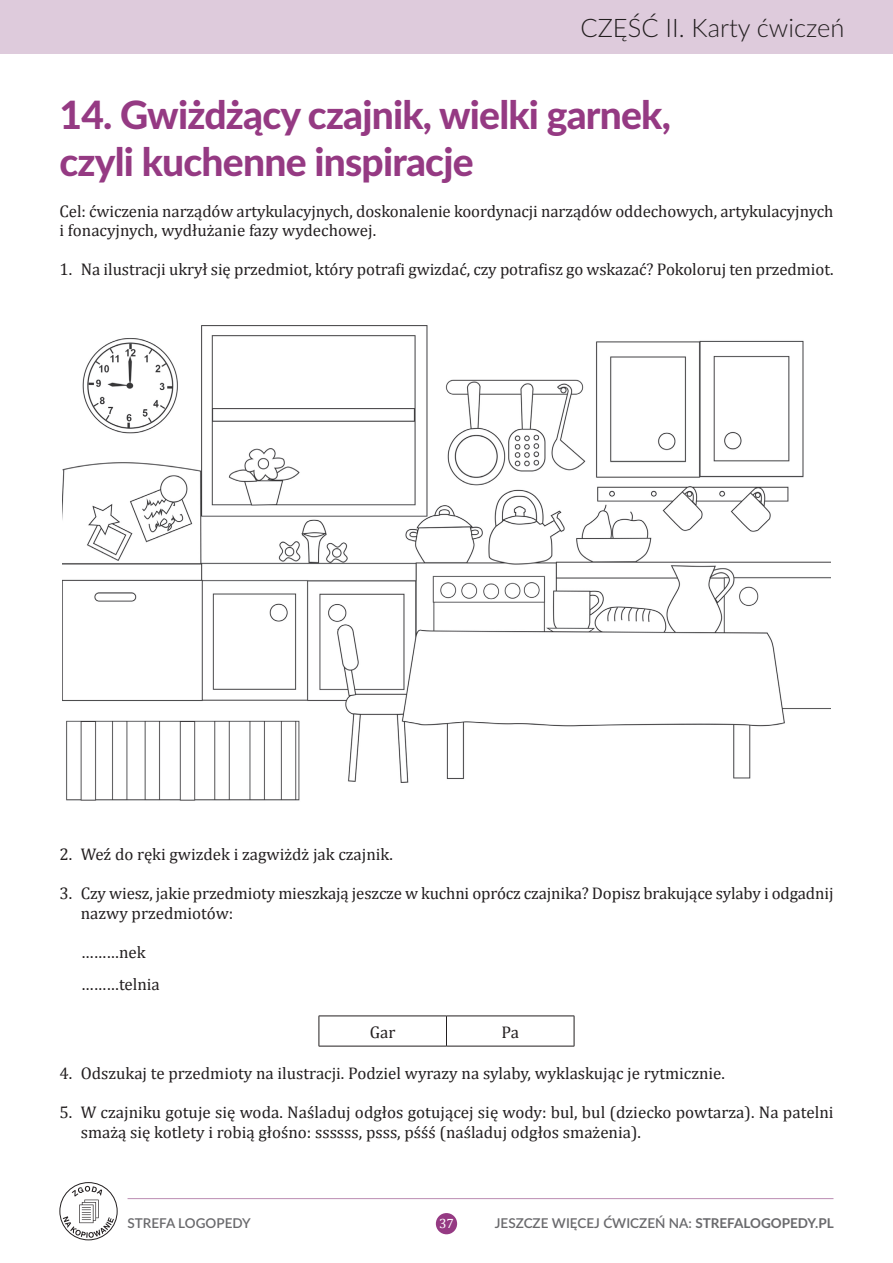
<style>
.page{position:relative;width:893px;height:1263px;background:#fff}
.page>*{position:absolute;margin:0;border:0;box-sizing:border-box;transform-origin:0 0}
.t1{font:800 39px/46.8px "Lato";letter-spacing:-.02em;color:#953a83}
.t2{font:300 25.5px "Lato";color:#231f20}
.t3{font:16.95px/19.5px "Cambria";letter-spacing:-.005em;color:#231f20}
.t4{font:600 13.5px "Lato";color:#69696c}
.t5{font:13.5px "Cambria";color:#fff}
.s1{font-weight:700}
</style>
<div class="page">
<div style="left:0;top:0;width:893px;height:54px;background:#decbdc"></div>
<div style="left:436px;top:1213px;width:21px;height:21px;background:#953a83;border-radius:50%"></div>
<hr style="left:128px;top:1198px;width:705px;height:1px;background:#bf92b6">
<div style="left:59px;top:1182px;width:59px;height:58px;border:1px solid #231f20;border-radius:50%"></div>
<svg style="left:63px;top:1186px;width:51px;height:52px"></svg>
<hr style="left:319px;top:1015px;width:127px;height:1px;background:#231f20">
<hr style="left:319px;top:1016px;width:1px;height:30px;background:#231f20">
<hr style="left:446px;top:1015px;width:128px;height:1px;background:#231f20">
<hr style="left:446px;top:1016px;width:1px;height:30px;background:#231f20">
<hr style="left:574px;top:1016px;width:1px;height:30px;background:#231f20">
<hr style="left:319px;top:1046px;width:127px;height:1px;background:#231f20">
<hr style="left:446px;top:1046px;width:128px;height:1px;background:#231f20">
<img style="left:62px;top:325px;width:769px;height:476px">
<h2 class="t2" style="left:580px;top:10px;width:266px">CZĘŚĆ II. Karty ćwiczeń</h2>
<h1 class="t1" style="left:59px;top:90px;width:613px">14. Gwiżdżący czajnik, wielki garnek, czyli kuchenne inspiracje</h1>
<p class="t3" style="left:59px;top:201px;width:775px">Cel: ćwiczenia narządów artykulacyjnych, doskonalenie koordynacji narządów oddechowych, artykulacyjnych i fonacyjnych, wydłużanie fazy wydechowej.</p>
<p class="t3" style="left:59px;top:260px;width:776px">1. Na ilustracji ukrył się przedmiot, który potrafi gwizdać, czy potrafisz go wskazać? Pokoloruj ten przedmiot.</p>
<p class="t3" style="left:59px;top:845px;width:335px">2. Weź do ręki gwizdek i zagwiżdż jak czajnik.</p>
<p class="t3" style="left:81px;top:884px;width:754px;text-indent:-21px">3. Czy wiesz, jakie przedmioty mieszkają jeszcze w kuchni oprócz czajnika? Dopisz brakujące sylaby i odgadnij nazwy przedmiotów:</p>
<p class="t3" style="left:81px;top:936px;width:81px;line-height:32.2px">………nek ………telnia</p>
<p class="t3" style="left:370px;top:1022px;width:27px">Gar</p>
<p class="t3" style="left:501px;top:1022px;width:19px">Pa</p>
<p class="t3" style="left:60px;top:1064px;width:667px">4. Odszukaj te przedmioty na ilustracji. Podziel wyrazy na sylaby, wyklaskując je rytmicznie.</p>
<p class="t3" style="left:81px;top:1103px;width:754px;text-indent:-21px">5. W czajniku gotuje się woda. Naśladuj odgłos gotującej się wody: bul, bul (dziecko powtarza). Na patelni smażą się kotlety i robią głośno: ssssss, psss, pśśś (naśladuj odgłos smażenia).</p>
<p class="t4" style="left:128px;top:1213px;width:125px">STREFA LOGOPEDY</p>
<p class="t5" style="left:439px;top:1215px;width:16px">37</p>
<p class="t4" style="left:495px;top:1213px;width:340px">JESZCZE WIĘCEJ ĆWICZEŃ NA: <span class="s1">STREFALOGOPEDY.PL</span></p>
</div>
